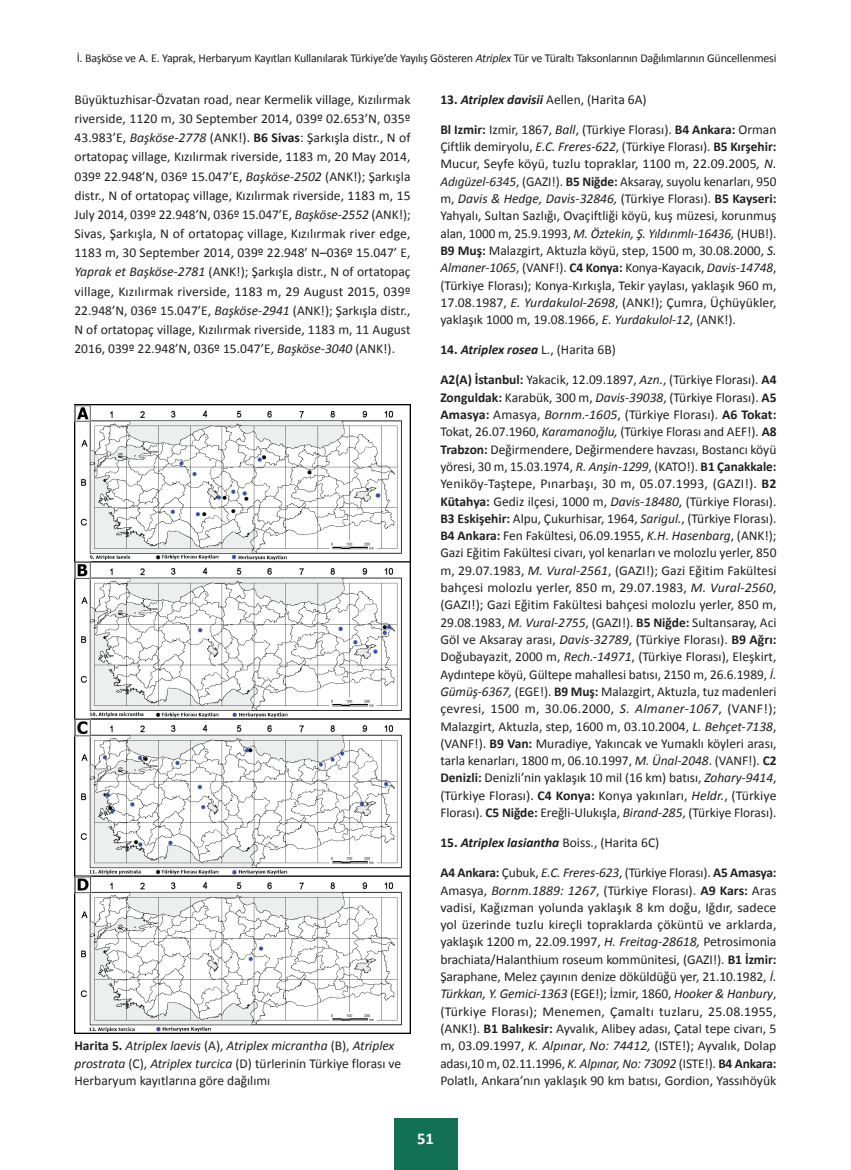
<style>
.page{position:relative;width:851px;height:1170px;background:#fff}
.page>*{position:absolute;margin:0;border:0;box-sizing:border-box;transform-origin:0 0}
.t1{font:700 16.5px "Calibri";color:#fff}
.t2{font:13.5px/17.2px "Calibri";color:#231f20;text-align:justify}
.t3{font:italic 700 13.5px "Calibri";color:#231f20}
.t4{font:12px "Calibri";letter-spacing:-.02em;color:#231f20}
.s1{font-style:italic}
.s2{font-weight:700}
.s3{font-weight:700;font-style:italic}
.s4{font-style:normal}
.s5{font-weight:400;font-style:normal}
</style>
<div class="page">
<div style="left:393px;top:1118px;width:64px;height:51px;background:#127155"></div>
<img style="left:74px;top:405px;width:336px;height:628px">
<p class="t4" style="left:77px;top:51px;width:701px">İ. Başköse ve A. E. Yaprak, Herbaryum Kayıtları Kullanılarak Türkiye’de Yayılış Gösteren <span class="s1">Atriplex</span> Tür ve Türaltı Taksonlarının Dağılımlarının Güncellenmesi</p>
<p class="t2" style="left:74px;top:90px;width:337px;line-height:19.2px">Büyüktuzhisar-Özvatan road, near Kermelik village, Kızılırmak riverside, 1120 m, 30 September 2014, 039º 02.653’N, 035º 43.983’E, <span class="s1">Başköse-2778</span> (ANK!). <span class="s2">B6 Sivas</span>: Şarkışla distr., N of ortatopaç village, Kızılırmak riverside, 1183 m, 20 May 2014, 039º 22.948’N, 036º 15.047’E, <span class="s1">Başköse-2502</span> (ANK!); Şarkışla distr., N of ortatopaç village, Kızılırmak riverside, 1183 m, 15<br>July 2014, 039º 22.948’N, 036º 15.047’E, <span class="s1">Başköse-2552</span> (ANK!); Sivas, Şarkışla, N of ortatopaç village, Kızılırmak river edge, 1183 m, 30 September 2014, 039º 22.948’ N–036º 15.047’ E, <span class="s1">Yaprak et Başköse-2781</span> (ANK!); Şarkışla distr., N of ortatopaç village, Kızılırmak riverside, 1183 m, 29 August 2015, 039º 22.948’N, 036º 15.047’E, <span class="s1">Başköse-2941</span> (ANK!); Şarkışla distr., N of ortatopaç village, Kızılırmak riverside, 1183 m, 11 August 2016, 039º 22.948’N, 036º 15.047’E, <span class="s1">Başköse-3040</span> (ANK!).</p>
<p class="t2" style="left:440px;top:91px;width:208px"><span class="s2">13.</span> <span class="s3">Atriplex davisii</span> Aellen, (Harita 6A)</p>
<p class="t2" style="left:440px;top:121px;width:337px"><span class="s2">Bl Izmir:</span> Izmir, 1867, <span class="s1">Ball</span>, (Türkiye Florası). <span class="s2">B4 Ankara:</span> Orman Çiftlik demiryolu, <span class="s1">E.C. Freres-622</span>, (Türkiye Florası). <span class="s2">B5 Kırşehir:<br></span>Mucur, Seyfe köyü, tuzlu topraklar, 1100 m, 22.09.2005<span class="s1">, N.<br>Adıgüzel-6345</span>, (GAZI!). <span class="s2">B5 Niğde:</span> Aksaray, suyolu kenarları, 950 m, <span class="s1">Davis &amp; Hedge, Davis-32846,</span> (Türkiye Florası). <span class="s2">B5 Kayseri:<br></span>Yahyalı, Sultan Sazlığı, Ovaçiftliği köyü, kuş müzesi, korunmuş alan, 1000 m, 25.9.1993, <span class="s1">M. Öztekin, Ş. Yıldırımlı-16436,</span> (HUB!).<br><span class="s2">B9 Muş:</span> Malazgirt, Aktuzla köyü, step, 1500 m, 30.08.2000, <span class="s1">S.<br>Almaner-1065</span>, (VANF!). <span class="s2">C4 Konya:</span> Konya-Kayacık, <span class="s1">Davis-14748</span>, (Türkiye Florası); Konya-Kırkışla, Tekir yaylası, yaklaşık 960 m, 17.08.1987, <span class="s1">E. Yurdakulol-2698</span>, (ANK!); Çumra, Üçhüyükler, yaklaşık 1000 m, 19.08.1966, <span class="s1">E. Yurdakulol-12</span>, (ANK!).</p>
<p class="t3" style="left:440px;top:341px;width:177px"><span class="s4">14.</span> Atriplex rosea <span class="s5">L., (Harita 6B)</span></p>
<p class="t2" style="left:440px;top:371px;width:337px"><span class="s2">A2(A) İstanbul:</span> Yakacik, 12.09.1897, <span class="s1">Azn.</span>, (Türkiye Florası). <span class="s2">A4<br>Zonguldak:</span> Karabük, 300 m, <span class="s1">Davis-39038</span>, (Türkiye Florası). <span class="s2">A5<br>Amasya:</span> Amasya, <span class="s1">Bornm.-1605</span>, (Türkiye Florası). <span class="s2">A6 Tokat:<br></span>Tokat, 26.07.1960, <span class="s1">Karamanoğlu,</span> (Türkiye Florası and AEF!). <span class="s2">A8<br>Trabzon:</span> Değirmendere, Değirmendere havzası, Bostancı köyü yöresi, 30 m, 15.03.1974, <span class="s1">R. Anşin-1299</span>, (KATO!). <span class="s2">B1 Çanakkale:<br></span>Yeniköy-Taştepe, Pınarbaşı, 30 m, 05.07.1993, (GAZI!). <span class="s2">B2<br>Kütahya:</span> Gediz ilçesi, 1000 m, <span class="s1">Davis</span>-<span class="s1">18480</span>, (Türkiye Florası).<br><span class="s2">B3 Eskişehir:</span> Alpu, Çukurhisar, 1964, <span class="s1">Sarigul.</span>, (Türkiye Florası).<br><span class="s2">B4 Ankara:</span> Fen Fakültesi, 06.09.1955, <span class="s1">K.H. Hasenbarg</span>, (ANK!); Gazi Eğitim Fakültesi civarı, yol kenarları ve molozlu yerler, 850 m, 29.07.1983, <span class="s1">M. Vural-2561</span>, (GAZI!); Gazi Eğitim Fakültesi bahçesi molozlu yerler, 850 m, 29.07.1983, <span class="s1">M. Vural-2560</span>, (GAZI!); Gazi Eğitim Fakültesi bahçesi molozlu yerler, 850 m, 29.08.1983, <span class="s1">M. Vural-2755</span>, (GAZI!). <span class="s2">B5 Niğde:</span> Sultansaray, Aci Göl ve Aksaray arası, <span class="s1">Davis-32789</span>, (Türkiye Florası). <span class="s2">B9 Ağrı:<br></span>Doğubayazit, 2000 m, <span class="s1">Rech.-14971</span>, (Türkiye Florası), Eleşkirt, Aydıntepe köyü, Gültepe mahallesi batısı, 2150 m, 26.6.1989, <span class="s1">İ.<br>Gümüş-6367,</span> (EGE!). <span class="s2">B9 Muş:</span> Malazgirt, Aktuzla, tuz madenleri çevresi, 1500 m, 30.06.2000, <span class="s1">S. Almaner-1067</span>, (VANF!); Malazgirt, Aktuzla, step, 1600 m, 03.10.2004, <span class="s1">L. Behçet-7138</span>, (VANF!). <span class="s2">B9 Van:</span> Muradiye, Yakıncak ve Yumaklı köyleri arası, tarla kenarları, 1800 m, 06.10.1997, <span class="s1">M. Ünal-2048</span>. (VANF!). <span class="s2">C2<br>Denizli:</span> Denizli’nin yaklaşık 10 mil (16 km) batısı, <span class="s1">Zohary-9414</span>, (Türkiye Florası). <span class="s2">C4 Konya:</span> Konya yakınları, <span class="s1">Heldr.</span>, (Türkiye Florası). <span class="s2">C5 Niğde:</span> Ereğli-Ulukışla, <span class="s1">Birand-285</span>, (Türkiye Florası).</p>
<p class="t3" style="left:440px;top:834px;width:220px"><span class="s4">15.</span> Atriplex lasiantha <span class="s5">Boiss., (Harita 6C)</span></p>
<p class="t2" style="left:440px;top:864px;width:337px"><span class="s2">A4 Ankara:</span> Çubuk, <span class="s1">E.C. Freres-623</span>, (Türkiye Florası). <span class="s2">A5 Amasya:<br></span>Amasya, <span class="s1">Bornm.1889: 1267</span>, (Türkiye Florası). <span class="s2">A9 Kars:</span> Aras vadisi, Kağızman yolunda yaklaşık 8 km doğu, Iğdır, sadece yol üzerinde tuzlu kireçli topraklarda çöküntü ve arklarda, yaklaşık 1200 m, 22.09.1997, <span class="s1">H. Freitag-28618,</span> Petrosimonia brachiata/Halanthium roseum kommünitesi, (GAZI!). <span class="s2">B1 İzmir:<br></span>Şaraphane, Melez çayının denize döküldüğü yer, 21.10.1982, <span class="s1">İ.<br>Türkkan, Y. Gemici-1363</span> (EGE!); İzmir, 1860, <span class="s1">Hooker &amp; Hanbury</span>, (Türkiye Florası); Menemen, Çamaltı tuzlaru, 25.08.1955, (ANK!). <span class="s2">B1 Balıkesir:</span> Ayvalık, Alibey adası, Çatal tepe civarı, 5 m, 03.09.1997, <span class="s1">K. Alpınar</span>, <span class="s1">No: 74412,</span> (ISTE!); Ayvalık, Dolap adası,10 m, 02.11.1996, <span class="s1">K. Alpınar, No: 73092</span> (ISTE!). <span class="s2">B4 Ankara:<br></span>Polatlı, Ankara’nın yaklaşık 90 km batısı, Gordion, Yassıhöyük</p>
<p class="t2" style="left:74px;top:1037px;width:328px;text-align:left"><span class="s2">Harita 5.</span> <span class="s1">Atriplex laevis</span> (A), <span class="s1">Atriplex micrantha</span> (B), <span class="s1">Atriplex prostrata</span> (C), <span class="s1">Atriplex turcica</span> (D) türlerinin Türkiye florası ve<br>Herbaryum kayıtlarına göre dağılımı</p>
<p class="t1" style="left:417px;top:1127px;width:18px">51</p>
</div>
